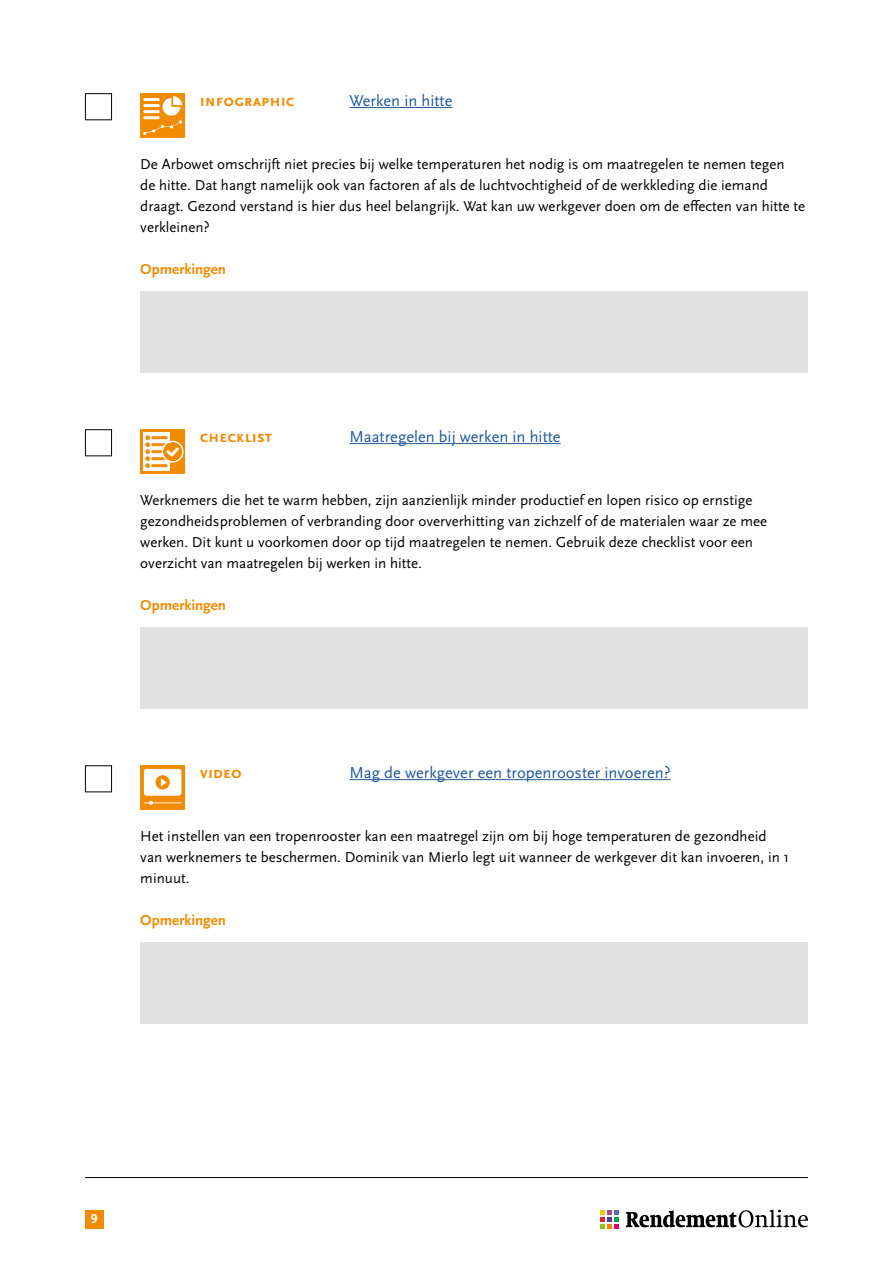
<style>
.page{position:relative;width:893px;height:1263px;background:#fff}
.page>*{position:absolute;margin:0;border:0;box-sizing:border-box;transform-origin:0 0}
.t1{font:16.5px "Scala Sans OT";color:#22599b}
.t2{font:700 16.5px "Scala Sans OT";color:#f18b00}
.t3{font:15px/21px "Scala Sans OT";color:#000}
.t4{font:700 15px "Scala Sans OT";color:#f18b00}
.t5{font:700 13.5px "Scala Sans OT";color:#fff}
</style>
<div class="page">
<hr style="left:85px;top:1177px;width:723px;height:1px;background:#000">
<div style="left:85px;top:1210px;width:18px;height:18px;background:#f18b00"></div>
<svg style="left:626px;top:1209px;width:182px;height:18px"></svg>
<svg style="left:601px;top:1210px;width:18px;height:19px"></svg>
<hr style="left:349px;top:107px;width:103px;height:1px;background:#22599b">
<hr style="left:349px;top:443px;width:212px;height:1px;background:#22599b">
<hr style="left:349px;top:779px;width:322px;height:1px;background:#22599b">
<div style="left:140px;top:291px;width:668px;height:81px;background:#e1e1e1"></div>
<div style="left:140px;top:627px;width:668px;height:81px;background:#e1e1e1"></div>
<div style="left:140px;top:942px;width:668px;height:81px;background:#e1e1e1"></div>
<div style="left:85px;top:93px;width:27px;height:27px;border:1px solid #000"></div>
<div style="left:140px;top:93px;width:45px;height:45px;background:#f18b00"></div>
<svg style="left:143px;top:96px;width:39px;height:39px"></svg>
<hr style="left:143px;top:116px;width:17px;height:3px;background:#fff;border-radius:2px">
<div style="left:85px;top:429px;width:27px;height:27px;border:1px solid #000"></div>
<div style="left:140px;top:429px;width:45px;height:45px;background:#f18b00"></div>
<div style="left:143px;top:432px;width:27px;height:39px;background:#fff"></div>
<hr style="left:151px;top:436px;width:17px;height:3px;background:#f18b00;border-radius:2px">
<hr style="left:151px;top:443px;width:17px;height:3px;background:#f18b00;border-radius:2px">
<hr style="left:151px;top:450px;width:17px;height:3px;background:#f18b00;border-radius:2px">
<hr style="left:151px;top:457px;width:17px;height:3px;background:#f18b00;border-radius:2px">
<hr style="left:151px;top:464px;width:17px;height:3px;background:#f18b00;border-radius:2px">
<svg style="left:145px;top:435px;width:5px;height:33px"></svg>
<svg style="left:162px;top:441px;width:22px;height:22px"></svg>
<div style="left:85px;top:765px;width:27px;height:27px;border:1px solid #000"></div>
<div style="left:140px;top:765px;width:45px;height:45px;background:#f18b00"></div>
<div style="left:144px;top:769px;width:37px;height:27px;background:#fff;border-radius:3px"></div>
<svg style="left:144px;top:801px;width:37px;height:4px"></svg>
<svg style="left:155px;top:775px;width:15px;height:14px"></svg>
<p class="t2" style="left:200px;top:91px;width:96px">INFOGRAPHIC</p>
<p class="t1" style="left:349px;top:92px;width:104px">Werken in hitte</p>
<p class="t3" style="left:140px;top:154px;width:666px">De Arbowet omschrijft niet precies bij welke temperaturen het nodig is om maatregelen te nemen tegen<br>de hitte. Dat hangt namelijk ook van factoren af als de luchtvochtigheid of de werkkleding die iemand draagt. Gezond verstand is hier dus heel belangrijk. Wat kan uw werkgever doen om de effecten van hitte te verkleinen?</p>
<p class="t4" style="left:140px;top:261px;width:87px">Opmerkingen</p>
<p class="t2" style="left:200px;top:427px;width:74px">CHECKLIST</p>
<p class="t1" style="left:349px;top:428px;width:213px">Maatregelen bij werken in hitte</p>
<p class="t3" style="left:140px;top:490px;width:628px">Werknemers die het te warm hebben, zijn aanzienlijk minder productief en lopen risico op ernstige gezondheidsproblemen of verbranding door oververhitting van zichzelf of de materialen waar ze mee werken. Dit kunt u voorkomen door op tijd maatregelen te nemen. Gebruik deze checklist voor een overzicht van maatregelen bij werken in hitte.</p>
<p class="t4" style="left:140px;top:597px;width:87px">Opmerkingen</p>
<p class="t2" style="left:200px;top:763px;width:31px">Vi deo</p>
<p class="t1" style="left:349px;top:764px;width:323px">Mag de werkgever een tropenrooster invoeren?</p>
<p class="t3" style="left:140px;top:826px;width:651px">Het instellen van een tropenrooster kan een maatregel zijn om bij hoge temperaturen de gezondheid van werknemers te beschermen. Dominik van Mierlo legt uit wanneer de werkgever dit kan invoeren, in 1 minuut.</p>
<p class="t4" style="left:140px;top:912px;width:87px">Opmerkingen</p>
<p class="t5" style="left:91px;top:1211px;width:8px">9</p>
</div>
